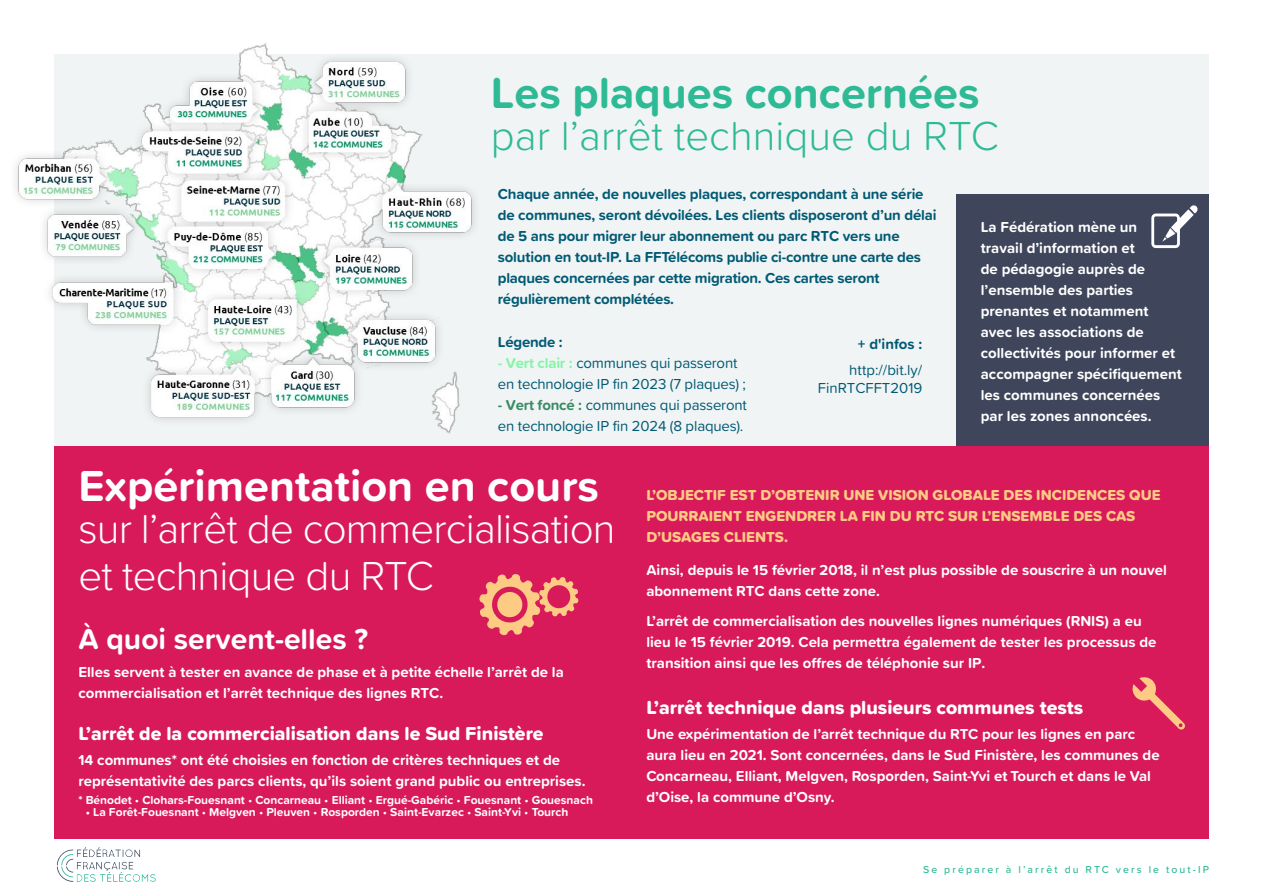
<style>
.page{position:relative;width:1263px;height:893px;background:#fff}
.page>*{position:absolute;margin:0;border:0;box-sizing:border-box;transform-origin:0 0}
.body_ok{font:700 45px "Proxima Soft";color:#fff}
.body_ok-2{font:700 45px "Proxima Soft";color:#2dba95}
.body_ok-3{font:300 42px/47.1px "Proxima Soft";letter-spacing:-.02em;color:#fff}
.body_ok-4{font:300 42px "Proxima Soft";color:#2dba95}
.body_ok-5{font:700 30px "Proxima Soft";color:#fff}
.body_ok-6{font:19.5px "Proxima Soft Extrabld";color:#fff}
.body_ok-7{font:700 15px/21px "Proxima Soft";color:#fff}
.t1{font:700 15px/21px "Proxima Soft";letter-spacing:-.01em;color:#005a74}
.body_ok-8{font:15px/21px "Proxima Soft";letter-spacing:-.015em;color:#005a74}
.body_ok-9{font:15px/21px "Proxima Soft Extrabld";color:#fdcb84}
.body_ok-10{font:700 12px "Proxima Soft";color:#fff}
.t2{font:500 10.5px "Proxima Soft";letter-spacing:.2em;color:#2dba95}
.s1{font-weight:700;color:#85f5a7}
.s2{font-weight:700;color:#3a8b67}
.s3{font-weight:700}
.s4{font-weight:400}
</style>
<div class="page">
<div style="left:54px;top:54px;width:1155px;height:452px;background:#f1f4f4"></div>
<div style="left:957px;top:194px;width:252px;height:252px;background:#3f465b"></div>
<div style="left:54px;top:446px;width:1155px;height:393px;background:#d81a5b"></div>
<svg style="left:57px;top:847px;width:99px;height:35px"></svg>
<img style="left:15px;top:43px;width:460px;height:391px">
<svg style="left:1151px;top:205px;width:47px;height:43px"></svg>
<svg style="left:1132px;top:677px;width:53px;height:53px"></svg>
<svg style="left:479px;top:574px;width:100px;height:61px"></svg>
<p class="body_ok-2" style="left:491px;top:59px;width:490px">Les plaques concernées</p>
<p class="body_ok-4" style="left:491px;top:104px;width:509px">par l’arrêt technique du RTC</p>
<p class="t1" style="left:498px;top:183px;width:440px">Chaque année, de nouvelles plaques, correspondant à une série de communes, seront dévoilées. Les clients disposeront d’un délai de 5 ans pour migrer leur abonnement ou parc RTC vers une solution en tout-IP. La FFTélécoms publie ci-contre une carte des plaques concernées par cette migration. Ces cartes seront régulièrement complétées.</p>
<p class="t1" style="left:498px;top:331px;width:66px">Légende :</p>
<p class="body_ok-8" style="left:498px;top:351px;width:250px"><span class="s1">- Vert clair :</span> communes qui passeront en technologie IP fin 2023 (7 plaques) ;</p>
<p class="body_ok-8" style="left:498px;top:393px;width:250px"><span class="s2">- Vert foncé :</span> communes qui passeront en technologie IP fin 2024 (8 plaques).</p>
<p class="body_ok-8" style="left:849px;top:331px;width:75px;line-height:25.5px;text-align:center"><span class="s3">+ d'infos : </span>http://bit.ly/</p>
<p class="body_ok-8" style="left:818px;top:376px;width:106px">FinRTCFFT2019</p>
<p class="body_ok-7" style="left:981px;top:216px;width:202px">La Fédération mène un travail d’information et<br>de pédagogie auprès de l’ensemble des parties prenantes et notamment avec les associations de collectivités pour informer et accompagner spécifiquement les communes concernées par les zones annoncées.</p>
<p class="body_ok" style="left:78px;top:452px;width:522px">Expérimentation en cours</p>
<p class="body_ok-3" style="left:78px;top:503px;width:539px">sur l’arrêt de commercialisation et technique du RTC</p>
<p class="body_ok-5" style="left:78px;top:616px;width:291px">À quoi servent-elles ?</p>
<p class="body_ok-7" style="left:78px;top:661px;width:487px">Elles servent à tester en avance de phase et à petite échelle l’arrêt de la commercialisation et l’arrêt technique des lignes RTC.</p>
<p class="body_ok-6" style="left:78px;top:718px;width:467px">L’arrêt de la commercialisation dans le Sud Finistère</p>
<p class="body_ok-7" style="left:78px;top:749px;width:509px">14 communes* ont été choisies en fonction de critères techniques et de représentativité des parcs clients, qu’ils soient grand public ou entreprises.</p>
<p class="body_ok-10" style="left:78px;top:791px;width:516px">* Bénodet <span class="s4">•</span> Clohars-Fouesnant <span class="s4">•</span> Concarneau <span class="s4">•</span> Elliant <span class="s4">•</span> Ergué-Gabéric <span class="s4">•</span> Fouesnant <span class="s4">•</span> Gouesnach</p>
<p class="body_ok-10" style="left:86px;top:803px;width:484px">• La Forêt-Fouesnant <span class="s4">•</span> Melgven <span class="s4">•</span> Pleuven <span class="s4">•</span> Rosporden <span class="s4">•</span> Saint-Evarzec <span class="s4">•</span> Saint-Yvi <span class="s4">•</span> Tourch</p>
<p class="body_ok-9" style="left:646px;top:484px;width:516px">L’OBJECTIF EST D’OBTENIR UNE VISION GLOBALE DES INCIDENCES QUE</p>
<p class="body_ok-9" style="left:646px;top:505px;width:490px">POURRAIENT ENGENDRER LA FIN DU RTC SUR L’ENSEMBLE DES CAS<br>D’USAGES CLIENTS.</p>
<p class="body_ok-7" style="left:646px;top:559px;width:522px">Ainsi, depuis le 15 février 2018, il n’est plus possible de souscrire à un nouvel abonnement RTC dans cette zone.</p>
<p class="body_ok-7" style="left:646px;top:610px;width:512px">L’arrêt de commercialisation des nouvelles lignes numériques (RNIS) a eu lieu le 15 février 2019. Cela permettra également de tester les processus de transition ainsi que les offres de téléphonie sur IP.</p>
<p class="body_ok-6" style="left:646px;top:693px;width:438px">L’arrêt technique dans plusieurs communes tests</p>
<p class="body_ok-7" style="left:646px;top:723px;width:515px">Une expérimentation de l’arrêt technique du RTC pour les lignes en parc aura lieu en 2021. Sont concernées, dans le Sud Finistère, les communes de Concarneau, Elliant, Melgven, Rosporden, Saint-Yvi et Tourch et dans le Val d’Oise, la commune d’Osny.</p>
<p class="t2" style="left:923px;top:861px;width:287px">Se préparer à l’arrêt du RTC vers le tout-IP</p>
</div>
